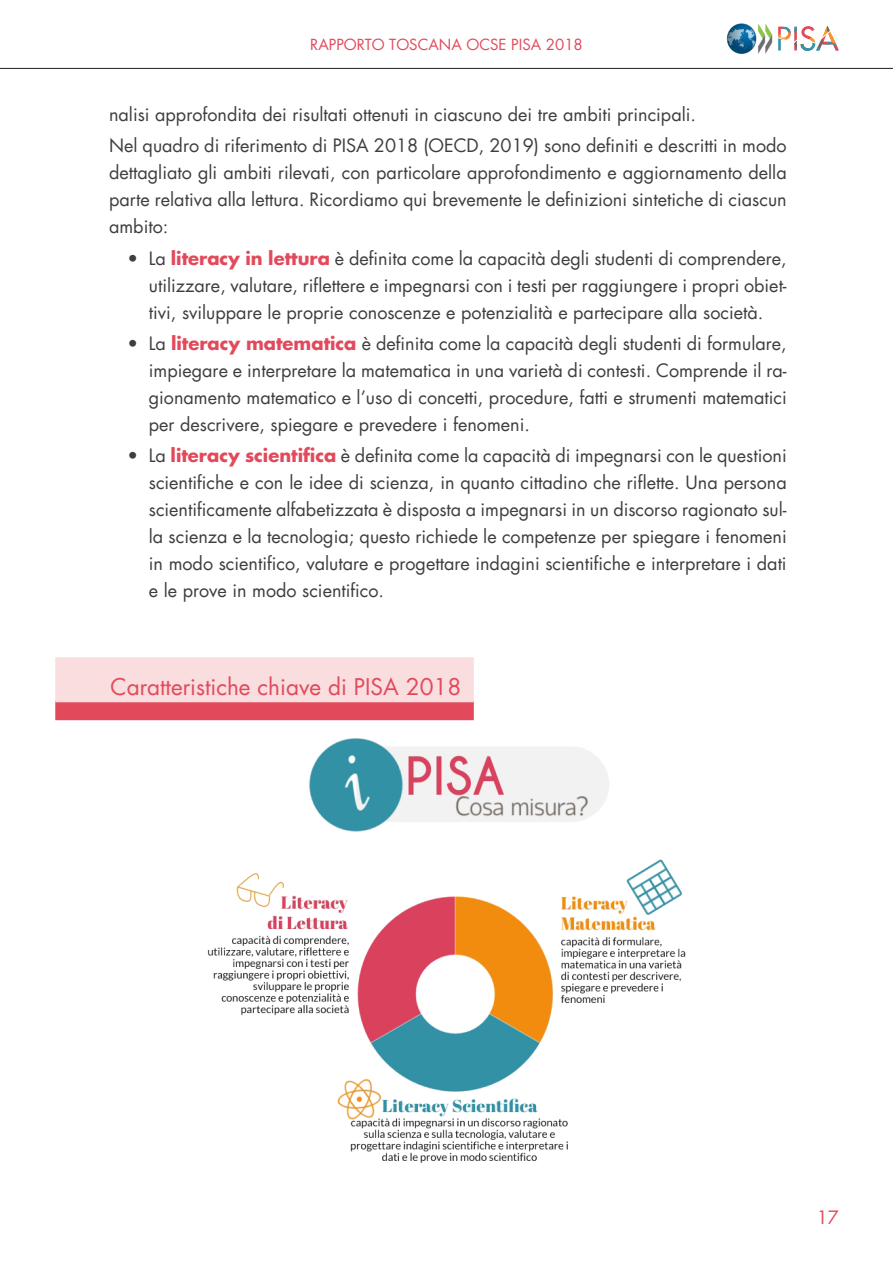
<style>
.page{position:relative;width:893px;height:1263px;background:#fff}
.page>*{position:absolute;margin:0;border:0;box-sizing:border-box;transform-origin:0 0}
.Titoletti_laterali{font:22.5px "Futura Std";color:#e24a5c}
.testo{font:18px/27px "Futura Std";color:#3e3e3f;text-align:justify}
.t1{font:18px "Futura Std";color:#e24a5c}
.t2{font:15px "Futura Std";color:#e24a5c}
.s1{font-weight:700;color:#e24a5c}
</style>
<div class="page">
<img style="left:726px;top:23px;width:46px;height:31px">
<svg style="left:778px;top:26px;width:61px;height:25px"></svg>
<hr style="left:0;top:68px;width:893px;height:1px;background:#231f20">
<div style="left:55px;top:701px;width:419px;height:19px;background:#e24a5c"></div>
<div style="left:55px;top:657px;width:419px;height:45px;background:#f9dddf"></div>
<img style="left:207px;top:737px;width:479px;height:426px">
<p class="t2" style="left:310px;top:35px;width:274px">RAPPORTO TOSCANA OCSE PISA 2018</p>
<p class="testo" style="left:109px;top:101px;width:588px">nalisi approfondita dei risultati ottenuti in ciascuno dei tre ambiti principali.</p>
<p class="testo" style="left:109px;top:132px;width:679px">Nel quadro di riferimento di PISA 2018 (OECD, 2019) sono definiti e descritti in modo dettagliato gli ambiti rilevati, con particolare approfondimento e aggiornamento della parte relativa alla lettura. Ricordiamo qui brevemente le definizioni sintetiche di ciascun ambito:</p>
<p class="testo" style="left:149px;top:245px;width:639px;text-indent:-21px">• La <span class="s1">literacy in lettura</span> è definita come la capacità degli studenti di comprendere, utilizzare, valutare, riflettere e impegnarsi con i testi per raggiungere i propri obiet&shy;tivi, sviluppare le proprie conoscenze e potenzialità e partecipare alla società.</p>
<p class="testo" style="left:149px;top:330px;width:639px;text-indent:-21px">• La <span class="s1">literacy matematica</span> è definita come la capacità degli studenti di formulare, impiegare e interpretare la matematica in una varietà di contesti. Comprende il ra&shy;gionamento matematico e l’uso di concetti, procedure, fatti e strumenti matematici per descrivere, spiegare e prevedere i fenomeni.</p>
<p class="testo" style="left:149px;top:442px;width:639px;text-indent:-21px">• La <span class="s1">literacy scientifica</span> è definita come la capacità di impegnarsi con le questioni scientifiche e con le idee di scienza, in quanto cittadino che riflette. Una persona scientificamente alfabetizzata è disposta a impegnarsi in un discorso ragionato sul&shy;la scienza e la tecnologia; questo richiede le competenze per spiegare i fenomeni in modo scientifico, valutare e progettare indagini scientifiche e interpretare i dati e le prove in modo scientifico.</p>
<p class="Titoletti_laterali" style="left:111px;top:672px;width:352px">Caratteristiche chiave di PISA 2018</p>
<p class="t1" style="left:817px;top:1206px;width:24px">17</p>
</div>
